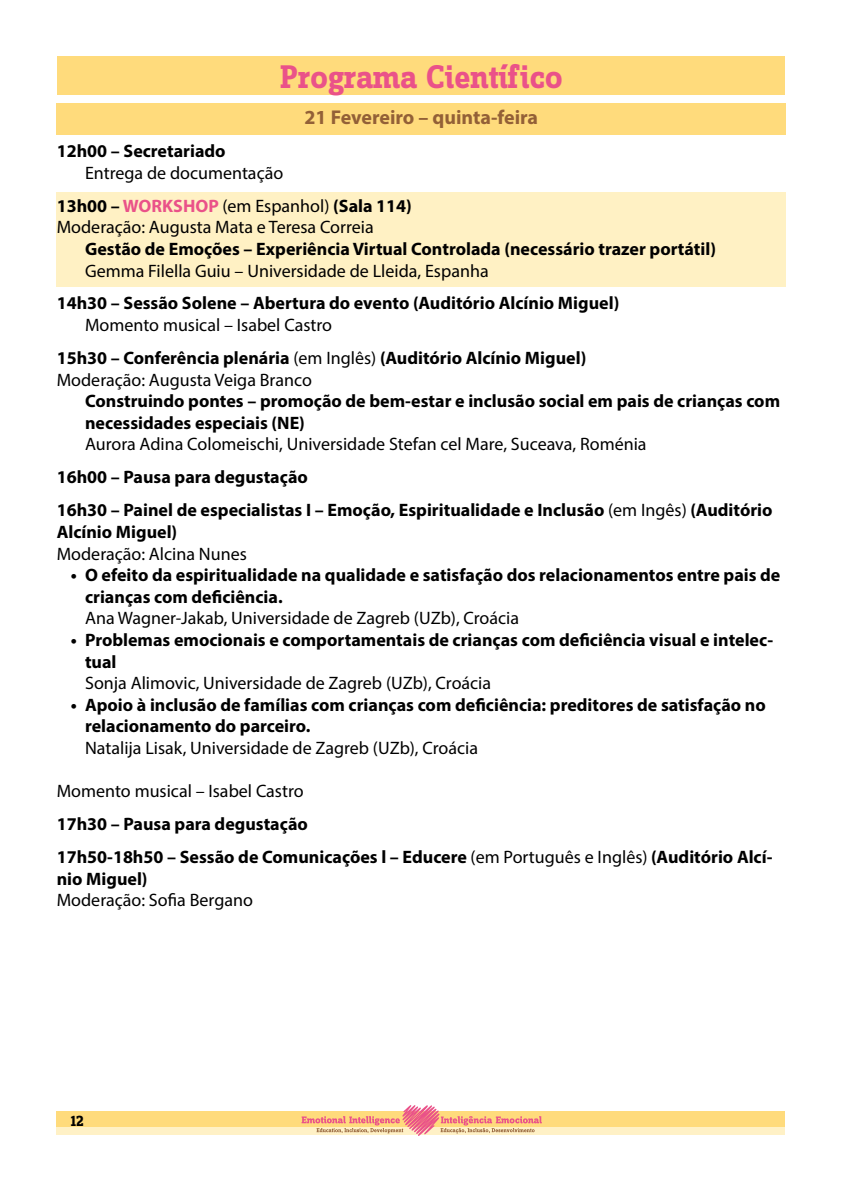
<style>
.page{position:relative;width:842px;height:1191px;background:#fff}
.page>*{position:absolute;margin:0;border:0;box-sizing:border-box;transform-origin:0 0}
.t1{font:700 34px "Zine Slab Dis";color:#ea5289}
.t2{font:700 20px "Myriad Pro";color:#936037}
.t3{font:700 18px/21.6px "Myriad Pro";color:#000}
.t4{font:18px/33px "Myriad Pro";color:#000}
.t5{font:700 16px "Zine Slab Dis";color:#000}
.s1{font-weight:700}
.s2{font-weight:700;color:#ea5289}
.s3{font-weight:400}
</style>
<div class="page">
<div style="left:57px;top:1111px;width:728px;height:23px;background:#ffdb7c"></div>
<div style="left:57px;top:1126px;width:728px;height:8px;background:#fff1c6"></div>
<svg style="left:302px;top:1105px;width:240px;height:30px"></svg>
<div style="left:57px;top:57px;width:728px;height:38px;background:#ffdb7c"></div>
<div style="left:57px;top:103px;width:729px;height:32px;background:#ffdb7c"></div>
<div style="left:57px;top:192px;width:729px;height:30px;background:#fff1c4"></div>
<div style="left:57px;top:214px;width:729px;height:29px;background:#fff1c4"></div>
<div style="left:57px;top:236px;width:729px;height:29px;background:#fff1c4"></div>
<div style="left:57px;top:257px;width:729px;height:30px;background:#fff1c4"></div>
<h1 class="t1" style="left:280px;top:60px;width:284px">Programa Científico</h1>
<p class="t2" style="left:304px;top:104px;width:235px">21 Fevereiro – quinta-feira</p>
<p class="t3" style="left:57px;top:140px;width:170px">12h00 – Secretariado</p>
<p class="t4" style="left:57px;top:156px;width:357px;text-indent:28px">Entrega de documentação<br><span class="s1">13h00 –</span> <span class="s2">WORKSHOP</span> (em Espanhol) <span class="s1">(Sala 114)</span></p>
<p class="t4" style="left:57px;top:210px;width:318px">Moderação: Augusta Mata e Teresa Correia</p>
<p class="t3" style="left:85px;top:237px;width:632px">Gestão de Emoções – Experiência Virtual Controlada (necessário trazer portátil)</p>
<p class="t4" style="left:85px;top:254px;width:405px">Gemma Filella Guiu – Universidade de Lleida, Espanha</p>
<p class="t3" style="left:57px;top:292px;width:564px">14h30 – Sessão Solene – Abertura do evento (Auditório Alcínio Miguel)</p>
<p class="t3" style="left:57px;top:308px;width:531px;line-height:33px;text-indent:28px"><span class="s3">Momento musical – Isabel Castro<br></span>15h30 – Conferência plenária <span class="s3">(em Inglês)</span> (Auditório Alcínio Miguel)</p>
<p class="t4" style="left:57px;top:363px;width:257px">Moderação: Augusta Veiga Branco</p>
<p class="t3" style="left:85px;top:390px;width:697px">Construindo pontes – promoção de bem-estar e inclusão social em pais de crianças com necessidades especiais (NE)</p>
<p class="t4" style="left:85px;top:427px;width:563px">Aurora Adina Colomeischi, Universidade Stefan cel Mare, Suceava, Roménia</p>
<p class="t3" style="left:57px;top:460px;width:717px;line-height:33px">16h00 – Pausa para degustação<br>16h30 – Painel de especialistas I – Emoção, Espiritualidade e Inclusão <span class="s3">(em Ingês)</span> (Auditório</p>
<p class="t3" style="left:57px;top:520px;width:122px">Alcínio Miguel)</p>
<p class="t4" style="left:57px;top:537px;width:192px">Moderação: Alcina Nunes</p>
<p class="t3" style="left:85px;top:564px;width:697px;text-indent:-14px">• O efeito da espiritualidade na qualidade e satisfação dos relacionamentos entre pais de crianças com deficiência.</p>
<p class="t4" style="left:85px;top:601px;width:436px">Ana Wagner-Jakab, Universidade de Zagreb (UZb), Croácia</p>
<p class="t3" style="left:85px;top:628px;width:690px;text-indent:-14px">• Problemas emocionais e comportamentais de crianças com deficiência visual e intelec&shy;tual</p>
<p class="t4" style="left:85px;top:666px;width:408px">Sonja Alimovic, Universidade de Zagreb (UZb), Croácia</p>
<p class="t3" style="left:85px;top:693px;width:682px;text-indent:-14px">• Apoio à inclusão de famílias com crianças com deficiência: preditores de satisfação no relacionamento do parceiro.</p>
<p class="t4" style="left:85px;top:731px;width:395px">Natalija Lisak, Universidade de Zagreb (UZb), Croácia</p>
<p class="t4" style="left:57px;top:774px;width:248px">Momento musical – Isabel Castro</p>
<p class="t3" style="left:57px;top:807px;width:717px;line-height:33px">17h30 – Pausa para degustação<br>17h50-18h50 – Sessão de Comunicações l – Educere <span class="s3">(em Português e Inglês)</span> (Auditório Alcí-</p>
<p class="t3" style="left:57px;top:867px;width:92px">nio Miguel)</p>
<p class="t4" style="left:57px;top:883px;width:198px">Moderação: Sofia Bergano</p>
<p class="t5" style="left:71px;top:1112px;width:14px">12</p>
</div>
